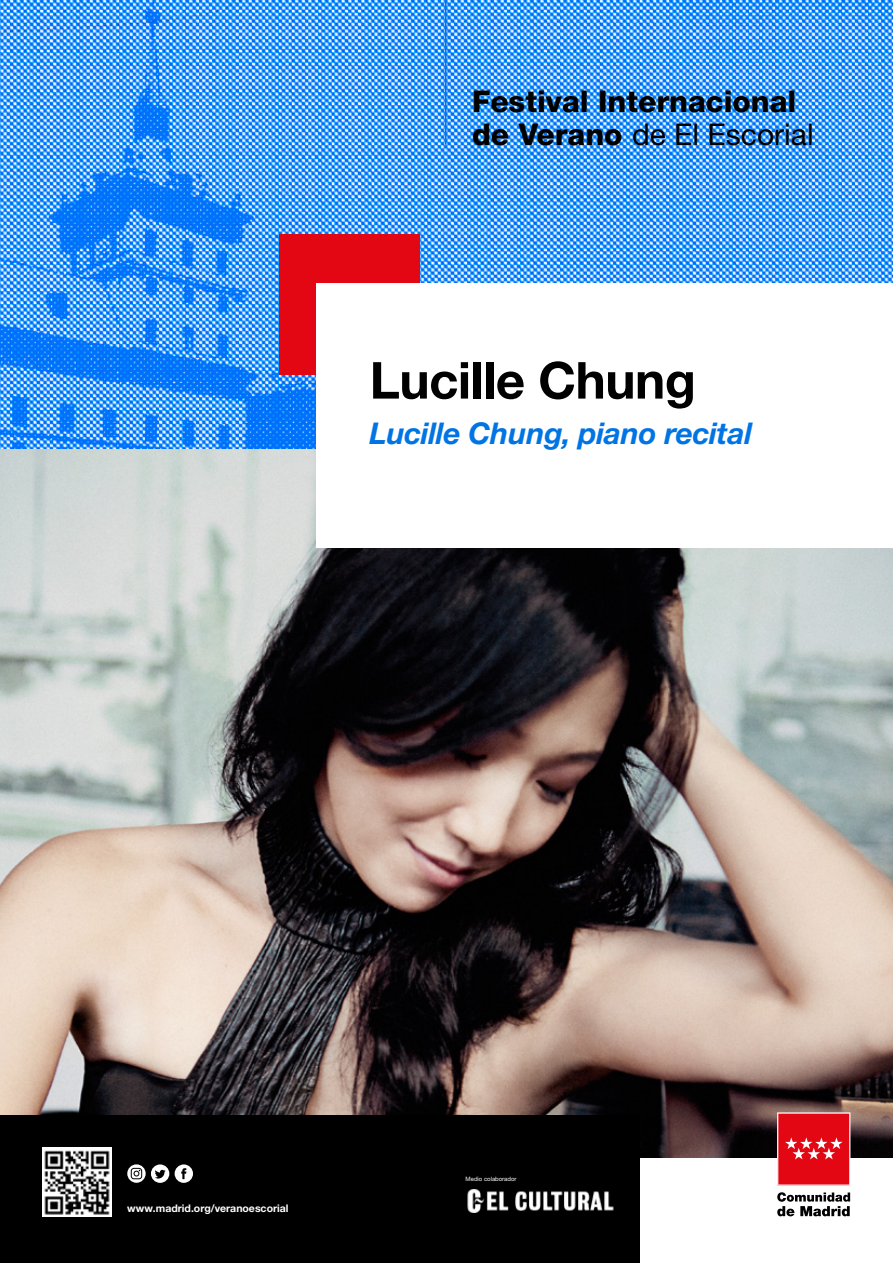
<style>
.page{position:relative;width:893px;height:1263px;background:#fff}
.page>*{position:absolute;margin:0;border:0;box-sizing:border-box;transform-origin:0 0}
.t1{font:700 51px "Helvetica Neue LT Pro";letter-spacing:-.01em;color:#000}
.t2{font:800 30px/33px "Helvetica Neue LT Pro";color:#000}
.t3{font:italic 700 30px "Helvetica Neue LT Pro";letter-spacing:-.01em;color:#0074e4}
.t4{font:700 10.5px "Helvetica Neue LT Pro";color:#fff}
.t5{font:6px "Helvetica Neue LT Pro";color:#fff}
.s1{font-weight:400}
</style>
<div class="page">
<img style="left:0;top:0;width:893px;height:1158px">
<svg style="left:777px;top:1112px;width:73px;height:74px;background:#e52430"></svg>
<svg style="left:777px;top:1192px;width:73px;height:24px"></svg>
<div style="left:0;top:1115px;width:640px;height:148px;background:#000"></div>
<img style="left:43px;top:1147px;width:69px;height:70px">
<svg style="left:127px;top:1164px;width:42px;height:19px"></svg>
<svg style="left:175px;top:1164px;width:18px;height:19px"></svg>
<img style="left:467px;top:1190px;width:147px;height:22px">
<div style="left:279px;top:234px;width:141px;height:140px;background:#e30613"></div>
<div style="left:316px;top:283px;width:577px;height:264px;background:#fff"></div>
<hr style="left:445px;top:0;width:1px;height:145px;background:#0074e4">
<p class="t2" style="left:472px;top:85px;width:343px">Festival Internacional de Verano <span class="s1">de El Escorial</span></p>
<h1 class="t1" style="left:370px;top:349px;width:328px">Lucille Chung</h1>
<p class="t3" style="left:370px;top:414px;width:384px">Lucille Chung, piano recital</p>
<p class="t4" style="left:127px;top:1202px;width:163px">www.madrid.org/veranoescorial</p>
<p class="t5" style="left:466px;top:1175px;width:52px">Medio colaborador</p>
</div>
